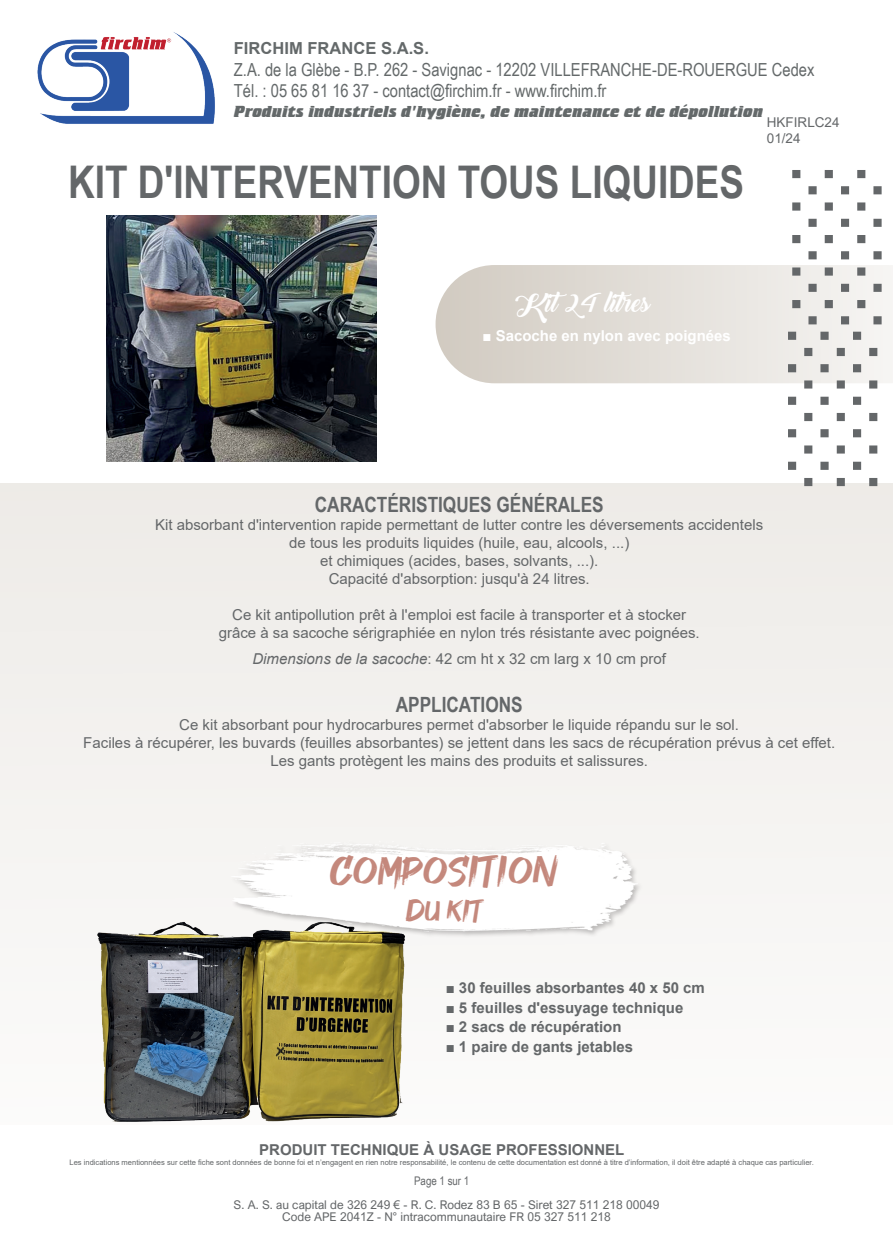
<style>
.page{position:relative;width:893px;height:1251px;background:#fff}
.page>*{position:absolute;margin:0;border:0;box-sizing:border-box;transform-origin:0 0}
.t1{font:133.5px "Arial";color:#646769}
.t2{font:700 45px "Arial Narrow";color:#646769}
.t3{font:42px "GOODBRUSH";color:#c4887c}
.t4{font:30px "GOODBRUSH";color:#c4887c}
.t5{font:25.5px "Backto Black Demo";color:#fff}
.t6{font:700 21px "Arial Narrow";color:#646769}
.t7{font:18px/21.6px "Arial Narrow";color:#64696a}
.t8{font:16.5px "Crillee Extra Bold Italic Plain";color:#64696a}
.t9{font:700 16.5px "Arial";color:#64696a}
.t10{font:15px/18px "Arial";color:#646769;text-align:center}
.t11{font:700 15px "Arial";color:#646769}
.t12{font:700 15px "Arial";color:#fff}
.t13{font:13.5px/16.2px "Arial";color:#646769}
.t14{font:12px/12px "Arial Nova";color:#646769;text-align:center}
.t15{font:11.85px "Arial Narrow";color:#646769}
.t16{font:7.5px "Arial";color:#646769}
.s1{font-weight:400}
.s2{font-style:italic}
</style>
<div class="page">
<div style="left:0;top:483px;width:893px;height:641px;background:#f3f2ef"></div>
<svg style="left:436px;top:265px;width:457px;height:118px;background:#e5e1db"></svg>
<img style="left:106px;top:215px;width:271px;height:246px">
<img style="left:37px;top:32px;width:178px;height:92px">
<img style="left:232px;top:843px;width:407px;height:93px">
<img style="left:93px;top:917px;width:315px;height:207px">
<p class="t9" style="left:234px;top:37px;width:197px">FIRCHIM FRANCE S.A.S.</p>
<p class="t7" style="left:234px;top:58px;width:582px">Z.A. de la Glèbe - B.P. 262 - Savignac - 12202 VILLEFRANCHE-DE-ROUERGUE Cedex<br>Tél. : 05 65 81 16 37 - contact@firchim.fr - www.firchim.fr</p>
<p class="t8" style="left:234px;top:102px;width:531px">Produits industriels d'hygiène, de maintenance et de dépollution</p>
<p class="t13" style="left:767px;top:114px;width:74px">HKFIRLC24<br>01/24</p>
<h2 class="t2" style="left:68px;top:148px;width:677px">KIT D'INTERVENTION TOUS LIQUIDES</h2>
<h3 class="t5" style="left:515px;top:288px;width:137px">Kit24 litres</h3>
<p class="t12" style="left:482px;top:325px;width:250px"><span class="s1">■</span> Sacoche en nylon avec poignées</p>
<h1 class="t1" style="left:786px;top:152px;width:96px">░</h1>
<h1 class="t1" style="left:781px;top:314px;width:96px">░</h1>
<h3 class="t6" style="left:315px;top:488px;width:290px">CARACTÉRISTIQUES GÉNÉRALES</h3>
<p class="t10" style="left:155px;top:515px;width:610px">Kit absorbant d'intervention rapide permettant de lutter contre les déversements accidentels de tous les produits liquides (huile, eau, alcools, ...)<br>et chimiques (acides, bases, solvants, ...).<br>Capacité d'absorption: jusqu'à 24 litres.</p>
<p class="t10" style="left:219px;top:605px;width:483px">Ce kit antipollution prêt à l'emploi est facile à transporter et à stocker grâce à sa sacoche sérigraphiée en nylon trés résistante avec poignées.</p>
<p class="t10" style="left:252px;top:649px;width:415px"><span class="s2">Dimensions de la sacoche</span>: 42 cm ht x 32 cm larg x 10 cm prof</p>
<h3 class="t6" style="left:396px;top:688px;width:128px">APPLICATIONS</h3>
<p class="t10" style="left:83px;top:715px;width:753px">Ce kit absorbant pour hydrocarbures permet d'absorber le liquide répandu sur le sol.<br>Faciles à récupérer, les buvards (feuilles absorbantes) se jettent dans les sacs de récupération prévus à cet effet.<br>Les gants protègent les mains des produits et salissures.</p>
<h3 class="t3" style="left:330px;top:846px;width:230px">COMPOSITION</h3>
<h3 class="t4" style="left:406px;top:893px;width:78px">du kit</h3>
<p class="t11" style="left:446px;top:977px;width:261px">■ 30 feuilles absorbantes 40 x 50 cm</p>
<p class="t11" style="left:446px;top:996px;width:239px">■ 5 feuilles d'essuyage technique</p>
<p class="t11" style="left:446px;top:1016px;width:177px">■ 2 sacs de récupération</p>
<p class="t11" style="left:446px;top:1035px;width:189px">■ 1 paire de gants jetables</p>
<p class="t11" style="left:259px;top:1138px;width:367px">PRODUIT TECHNIQUE À USAGE PROFESSIONNEL</p>
<p class="t16" style="left:70px;top:1157px;width:746px">Les indications mentionnées sur cette fiche sont données de bonne foi et n’engagent en rien notre responsabilité, le contenu de cette documentation est donné à titre d’information, il doit être adapté à chaque cas particulier.</p>
<p class="t15" style="left:414px;top:1171px;width:57px">Page 1 sur 1</p>
<p class="t14" style="left:234px;top:1198px;width:427px">S. A. S. au capital de 326 249 € - R. C. Rodez 83 B 65 - Siret 327 511 218 00049<br>Code APE 2041Z - N° intracommunautaire FR 05 327 511 218</p>
</div>
